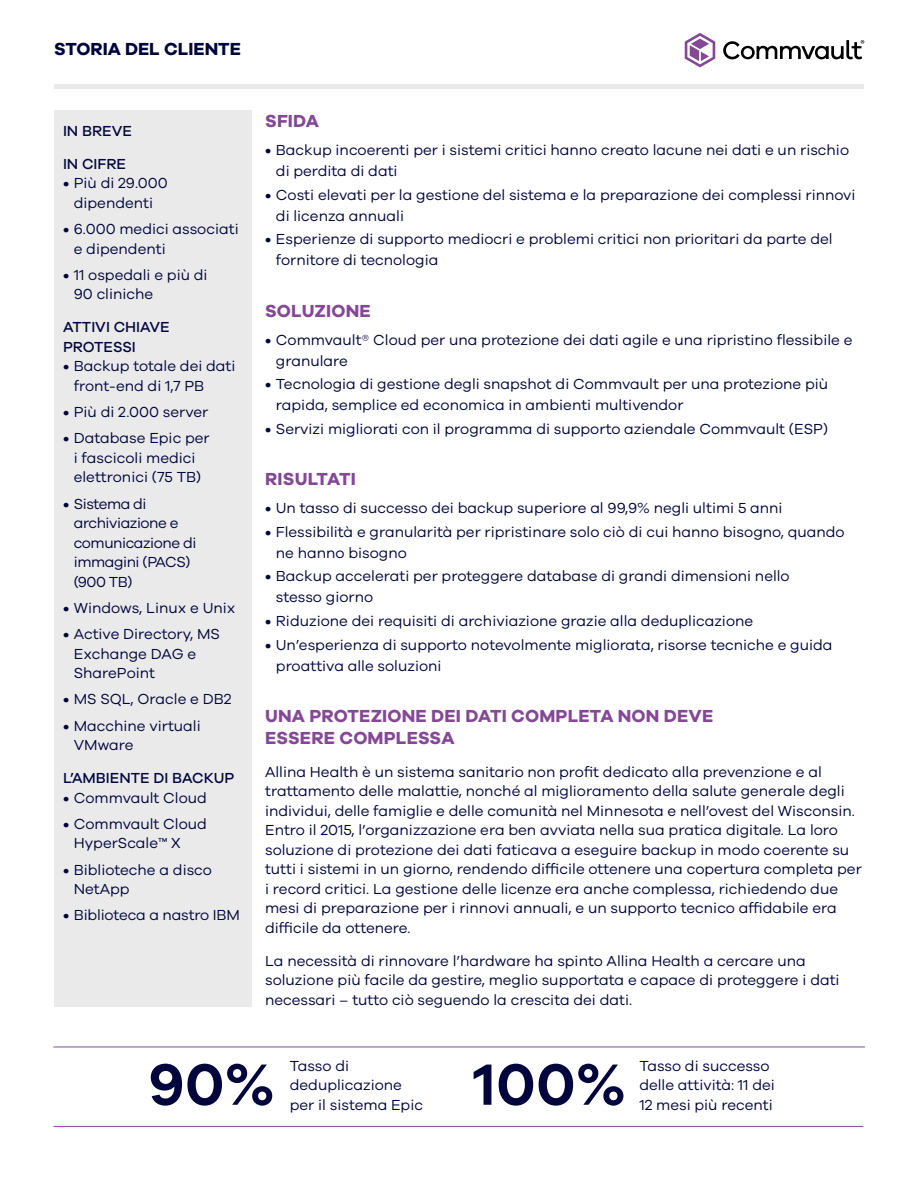
<style>
.page{position:relative;width:918px;height:1188px;background:#fff}
.page>*{position:absolute;margin:0;border:0;box-sizing:border-box;transform-origin:0 0}
.Body_Copy{font:600 60px "Galano Grotesque";color:#00053b}
.Crocus_Header{font:700 18px/21.6px "Galano Grotesque";letter-spacing:.01em;color:#844896}
.Collateral_Label{font:700 18px "Galano Grotesque";color:#00053b}
.Body_Copy-2{font:15px/19.5px "Galano Grotesque";color:#00053b}
.Body_Copy-3{font:15px/19.5px "Galano Grotesque";letter-spacing:-.03em;color:#00053b}
.Body_Copy-4{font:500 15px/19.5px "Galano Grotesque";color:#00053b}
.s1{font-weight:500}
</style>
<div class="page">
<div style="left:54px;top:84px;width:810px;height:5px;background:#eaeaea"></div>
<svg style="left:685px;top:33px;width:30px;height:34px"></svg>
<svg style="left:723px;top:40px;width:141px;height:19px"></svg>
<div style="left:54px;top:110px;width:198px;height:897px;background:#eaeaea"></div>
<hr style="left:53px;top:1047px;width:812px;height:1px;background:#844896">
<hr style="left:53px;top:1126px;width:810px;height:1px;background:#844896">
<p class="Collateral_Label" style="left:54px;top:38px;width:189px">STORIA DEL CLIENTE</p>
<p class="Body_Copy-4" style="left:63px;top:121px;width:70px">IN BREVE</p>
<p class="Body_Copy-4" style="left:63px;top:154px;width:65px">IN CIFRE</p>
<p class="Body_Copy-2" style="left:63px;top:173px;width:106px;text-align:center"><span class="s1">•</span> Più di 29.000 dipendenti</p>
<p class="Body_Copy-2" style="left:74px;top:219px;width:166px;text-indent:-11px"><span class="s1">•</span> 6.000 medici associati e dipendenti</p>
<p class="Body_Copy-2" style="left:74px;top:265px;width:135px;text-indent:-11px"><span class="s1">•</span> 11 ospedali e più di<br>90 cliniche</p>
<p class="Body_Copy-4" style="left:63px;top:317px;width:108px">ATTIVI CHIAVE<br>PROTESSI</p>
<p class="Body_Copy-2" style="left:74px;top:356px;width:163px;text-indent:-11px"><span class="s1">•</span> Backup totale dei dati front-end di 1,7 PB</p>
<p class="Body_Copy-2" style="left:63px;top:402px;width:147px"><span class="s1">•</span> Più di 2.000 server</p>
<p class="Body_Copy-2" style="left:63px;top:428px;width:148px;text-align:center"><span class="s1">•</span> Database Epic per i fascicoli medici elettronici (75 TB)</p>
<p class="Body_Copy-3" style="left:74px;top:493px;width:124px;text-indent:-11px"><span class="s1">•</span> Sistema di archiviazione e comunicazione di immagini (PACS) (900 TB)</p>
<p class="Body_Copy-2" style="left:63px;top:598px;width:174px"><span class="s1">•</span> Windows, Linux e Unix</p>
<p class="Body_Copy-2" style="left:74px;top:624px;width:148px;text-indent:-11px"><span class="s1">•</span> Active Directory, MS<br>Exchange DAG e<br>SharePoint</p>
<p class="Body_Copy-2" style="left:63px;top:689px;width:170px"><span class="s1">•</span> MS SQL, Oracle e DB2</p>
<p class="Body_Copy-2" style="left:74px;top:715px;width:128px;text-indent:-11px"><span class="s1">•</span> Macchine virtuali<br>VMware</p>
<p class="Body_Copy-4" style="left:63px;top:768px;width:173px">L’AMBIENTE DI BACKUP</p>
<p class="Body_Copy-2" style="left:63px;top:787px;width:145px"><span class="s1">•</span> Commvault Cloud</p>
<p class="Body_Copy-2" style="left:74px;top:814px;width:135px;text-indent:-11px"><span class="s1">•</span> Commvault Cloud<br>HyperScale™ X</p>
<p class="Body_Copy-2" style="left:74px;top:859px;width:140px;text-indent:-11px"><span class="s1">•</span> Biblioteche a disco<br>NetApp</p>
<p class="Body_Copy-2" style="left:63px;top:905px;width:178px"><span class="s1">•</span> Biblioteca a nastro IBM</p>
<p class="Crocus_Header" style="left:265px;top:110px;width:55px">SFIDA</p>
<p class="Body_Copy-2" style="left:276px;top:139px;width:575px;line-height:21px;text-indent:-11px"><span class="s1">•</span> Backup incoerenti per i sistemi critici hanno creato lacune nei dati e un rischio di perdita di dati</p>
<p class="Body_Copy-2" style="left:276px;top:184px;width:581px;line-height:21px;text-indent:-11px"><span class="s1">•</span> Costi elevati per la gestione del sistema e la preparazione dei complessi rinnovi di licenza annuali</p>
<p class="Body_Copy-2" style="left:276px;top:228px;width:558px;line-height:21px;text-indent:-11px"><span class="s1">•</span> Esperienze di supporto mediocri e problemi critici non prioritari da parte del fornitore di tecnologia</p>
<p class="Crocus_Header" style="left:265px;top:299px;width:107px">SOLUZIONE</p>
<p class="Body_Copy-2" style="left:276px;top:329px;width:578px;line-height:21px;text-indent:-11px"><span class="s1">•</span> Commvault® Cloud per una protezione dei dati agile e una ripristino flessibile e granulare</p>
<p class="Body_Copy-2" style="left:276px;top:373px;width:554px;line-height:21px;text-indent:-11px"><span class="s1">•</span> Tecnologia di gestione degli snapshot di Commvault per una protezione più rapida, semplice ed economica in ambienti multivendor</p>
<p class="Body_Copy-2" style="left:265px;top:419px;width:565px"><span class="s1">•</span> Servizi migliorati con il programma di supporto aziendale Commvault (ESP)</p>
<p class="Crocus_Header" style="left:265px;top:468px;width:92px">RISULTATI</p>
<p class="Body_Copy-2" style="left:265px;top:498px;width:519px"><span class="s1">•</span> Un tasso di successo dei backup superiore al 99,9% negli ultimi 5 anni</p>
<p class="Body_Copy-2" style="left:276px;top:521px;width:570px;line-height:21px;text-indent:-11px"><span class="s1">•</span> Flessibilità e granularità per ripristinare solo ciò di cui hanno bisogno, quando ne hanno bisogno</p>
<p class="Body_Copy-2" style="left:276px;top:565px;width:515px;line-height:21px;text-indent:-11px"><span class="s1">•</span> Backup accelerati per proteggere database di grandi dimensioni nello stesso giorno</p>
<p class="Body_Copy-2" style="left:265px;top:611px;width:490px"><span class="s1">•</span> Riduzione dei requisiti di archiviazione grazie alla deduplicazione</p>
<p class="Body_Copy-2" style="left:276px;top:634px;width:558px;line-height:21px;text-indent:-11px"><span class="s1">•</span> Un’esperienza di supporto notevolmente migliorata, risorse tecniche e guida proattiva alle soluzioni</p>
<p class="Crocus_Header" style="left:265px;top:705px;width:450px">UNA PROTEZIONE DEI DATI COMPLETA NON DEVE<br>ESSERE COMPLESSA</p>
<p class="Body_Copy-2" style="left:265px;top:761px;width:598px">Allina Health è un sistema sanitario non profit dedicato alla prevenzione e al trattamento delle malattie, nonché al miglioramento della salute generale degli individui, delle famiglie e delle comunità nel Minnesota e nell’ovest del Wisconsin.<br>Entro il 2015, l’organizzazione era ben avviata nella sua pratica digitale. La loro soluzione di protezione dei dati faticava a eseguire backup in modo coerente su tutti i sistemi in un giorno, rendendo difficile ottenere una copertura completa per i record critici. La gestione delle licenze era anche complessa, richiedendo due mesi di preparazione per i rinnovi annuali, e un supporto tecnico affidabile era difficile da ottenere.</p>
<p class="Body_Copy-2" style="left:265px;top:950px;width:576px">La necessità di rinnovare l’hardware ha spinto Allina Health a cercare una soluzione più facile da gestire, meglio supportata e capace di proteggere i dati necessari – tutto ciò seguendo la crescita dei dati.</p>
<p class="Body_Copy-2" style="left:290px;top:1055px;width:135px">Tasso di deduplicazione per il sistema Epic</p>
<p class="Body_Copy-2" style="left:639px;top:1055px;width:137px">Tasso di successo delle attività: 11 dei<br>12 mesi più recenti</p>
<p class="Body_Copy" style="left:148px;top:1048px;width:128px">90%</p>
<p class="Body_Copy" style="left:474px;top:1048px;width:154px">100%</p>
</div>
